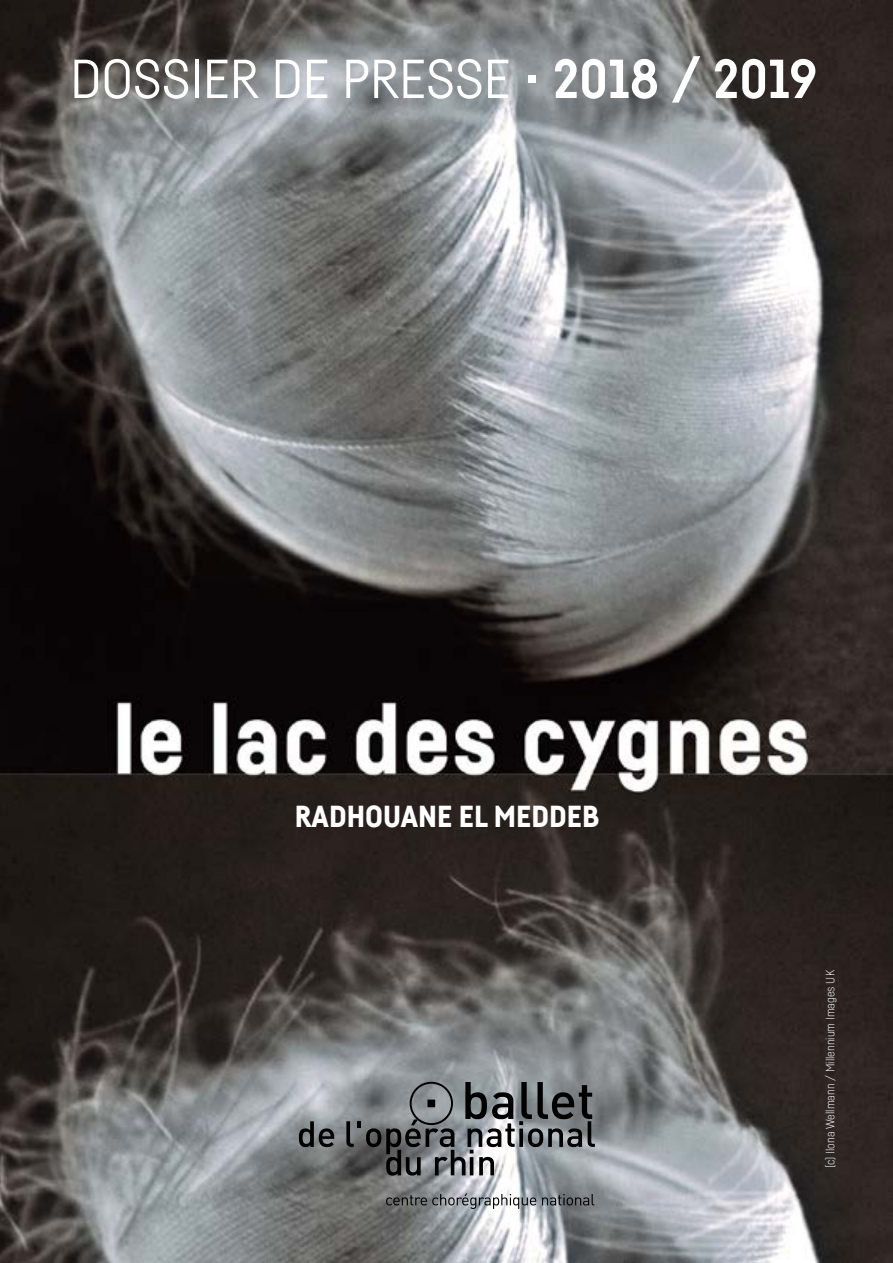
<style>
.page{position:relative;width:893px;height:1263px;background:#fff}
.page>*{position:absolute;margin:0;border:0;box-sizing:border-box;transform-origin:0 0}
.t1{font:54px "Fabrikat";color:#fff}
.t2{font:900 30px "Fabrikat";color:#fff}
.t3{font:300 12px "Fabrikat";color:#fff}
.s1{font-weight:700}
</style>
<div class="page">
<img style="left:0;top:0;width:893px;height:1263px">
<svg style="left:386px;top:1193px;width:150px;height:16px;background:#898c8f"></svg>
<svg style="left:542px;top:1194px;width:52px;height:11px"></svg>
<svg style="left:299px;top:1121px;width:35px;height:26px"></svg>
<svg style="left:346px;top:1082px;width:249px;height:93px;background:#737679"></svg>
<h1 class="t1" style="left:70px;top:46px;width:748px">DOSSIER DE PRESSE • <span class="s1">2018 / 2019</span></h1>
<h2 class="t2" style="left:295px;top:798px;width:306px">RADHOUANE EL MEDDEB</h2>
<p class="t3" style="left:823px;top:1168px;width:199px;rotate:-90deg">(c) Ilona Wellmann / Millennium Images UK</p>
</div>
